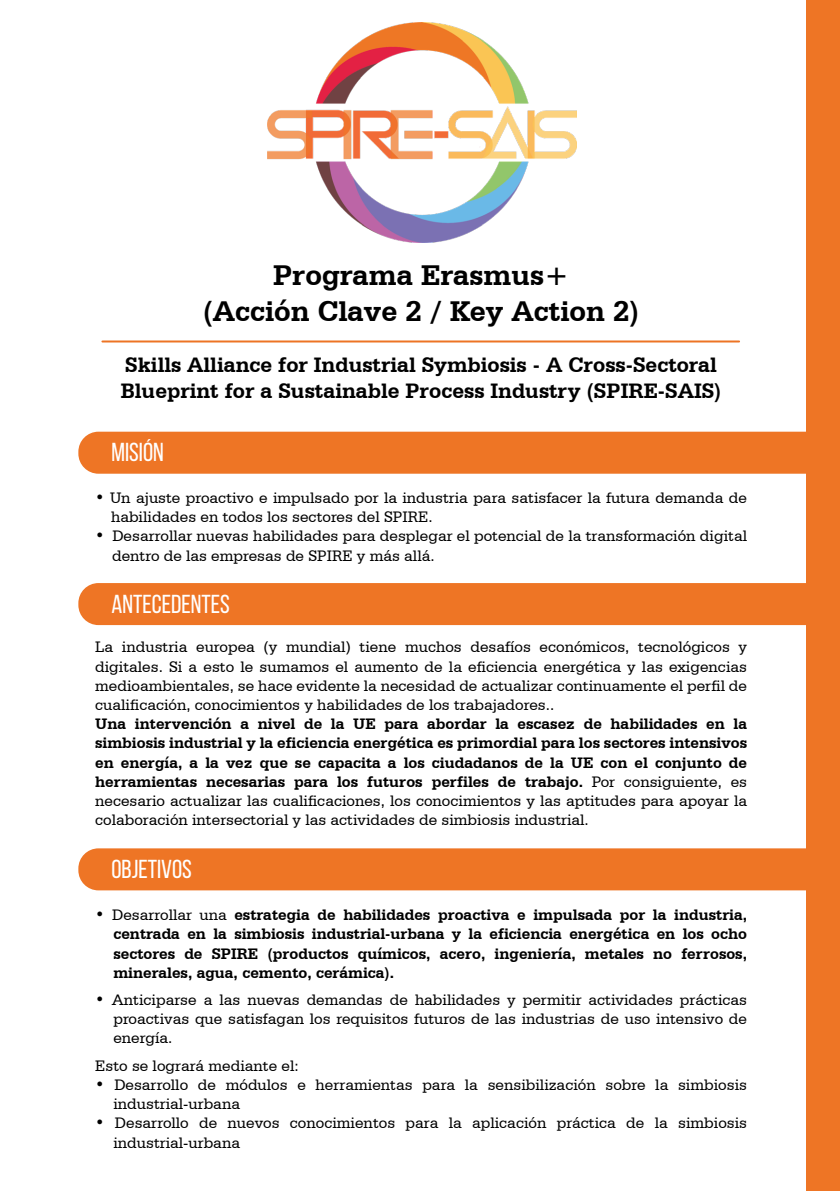
<style>
.page{position:relative;width:840px;height:1191px;background:#fff}
.page>*{position:absolute;margin:0;border:0;box-sizing:border-box;transform-origin:0 0}
.t1{font:700 30px/36px "Serifa BT";color:#000;text-align:center}
.t2{font:26px "Bebas Neue";color:#fff}
.t3{font:700 22px/26.4px "Serifa BT";color:#000}
.t4{font:16px/19.2px "Serifa BT";color:#000}
.t5{font:700 16px/19.2px "Serifa BT";color:#000;text-align:justify}
.s1{font-weight:400}
.s2{font-weight:700}
</style>
<div class="page">
<div style="left:805px;top:0;width:34px;height:1191px;background:#ee7525"></div>
<div style="left:78px;top:432px;width:728px;height:42px;background:#ee7525"></div>
<img style="left:267px;top:22px;width:309px;height:220px">
<div style="left:78px;top:583px;width:728px;height:42px;background:#ee7525"></div>
<div style="left:78px;top:848px;width:728px;height:42px;background:#ee7525"></div>
<hr style="left:102px;top:340px;width:636px;height:2px;background:#ed7425">
<h1 class="t1" style="left:203px;top:257px;width:438px">Programa Erasmus+<br>(Acción Clave 2 / Key Action 2)</h1>
<h3 class="t3" style="left:121px;top:351px;width:602px">Skills Alliance for Industrial Symbiosis - A Cross-Sectoral<br>Blueprint for a Sustainable Process Industry (SPIRE-SAIS)</h3>
<h2 class="t2" style="left:111px;top:438px;width:54px">MISIÓN</h2>
<p class="t4" style="left:111px;top:488px;width:637px;text-indent:-16px">• Un ajuste proactivo e impulsado por la industria para satisfacer la futura demanda de habilidades en todos los sectores del SPIRE.</p>
<p class="t4" style="left:112px;top:526px;width:636px;text-indent:-17px">• Desarrollar nuevas habilidades para desplegar el potencial de la transformación digital dentro de las empresas de SPIRE y más allá.</p>
<h2 class="t2" style="left:111px;top:589px;width:120px">ANTECEDENTES</h2>
<p class="t4" style="left:95px;top:637px;width:653px;text-align:justify">La industria europea (y mundial) tiene muchos desafíos económicos, tecnológicos y digitales. Si a esto le sumamos el aumento de la eficiencia energética y las exigencias medioambientales, se hace evidente la necesidad de actualizar continuamente el perfil de cualificación, conocimientos y habilidades de los trabajadores..</p>
<p class="t5" style="left:95px;top:714px;width:653px">Una intervención a nivel de la UE para abordar la escasez de habilidades en la simbiosis industrial y la eficiencia energética es primordial para los sectores intensivos en energía, a la vez que se capacita a los ciudadanos de la UE con el conjunto de herramientas necesarias para los futuros perfiles de trabajo. <span class="s1">Por consiguiente, es necesario actualizar las cualificaciones, los conocimientos y las aptitudes para apoyar la colaboración intersectorial y las actividades de simbiosis industrial.</span></p>
<h2 class="t2" style="left:111px;top:855px;width:82px">OBJETIVOS</h2>
<p class="t5" style="left:113px;top:905px;width:634px;text-indent:-18px"><span class="s1">• Desarrollar una</span> estrategia de habilidades proactiva e impulsada por la industria, centrada en la simbiosis industrial-urbana y la eficiencia energética en los ocho sectores de SPIRE (productos químicos, acero, ingeniería, metales no ferrosos, minerales, agua, cemento, cerámica).</p>
<p class="t4" style="left:113px;top:990px;width:635px;text-align:justify;text-indent:-18px"><span class="s2">•</span> Anticiparse a las nuevas demandas de habilidades y permitir actividades prácticas proactivas que satisfagan los requisitos futuros de las industrias de uso intensivo de energía.</p>
<p class="t4" style="left:95px;top:1055px;width:205px">Esto se logrará mediante el:</p>
<p class="t4" style="left:113px;top:1074px;width:634px;text-indent:-18px">• Desarrollo de módulos e herramientas para la sensibilización sobre la simbiosis industrial-urbana</p>
<p class="t4" style="left:113px;top:1113px;width:635px;text-indent:-18px">• Desarrollo de nuevos conocimientos para la aplicación práctica de la simbiosis industrial-urbana</p>
</div>
